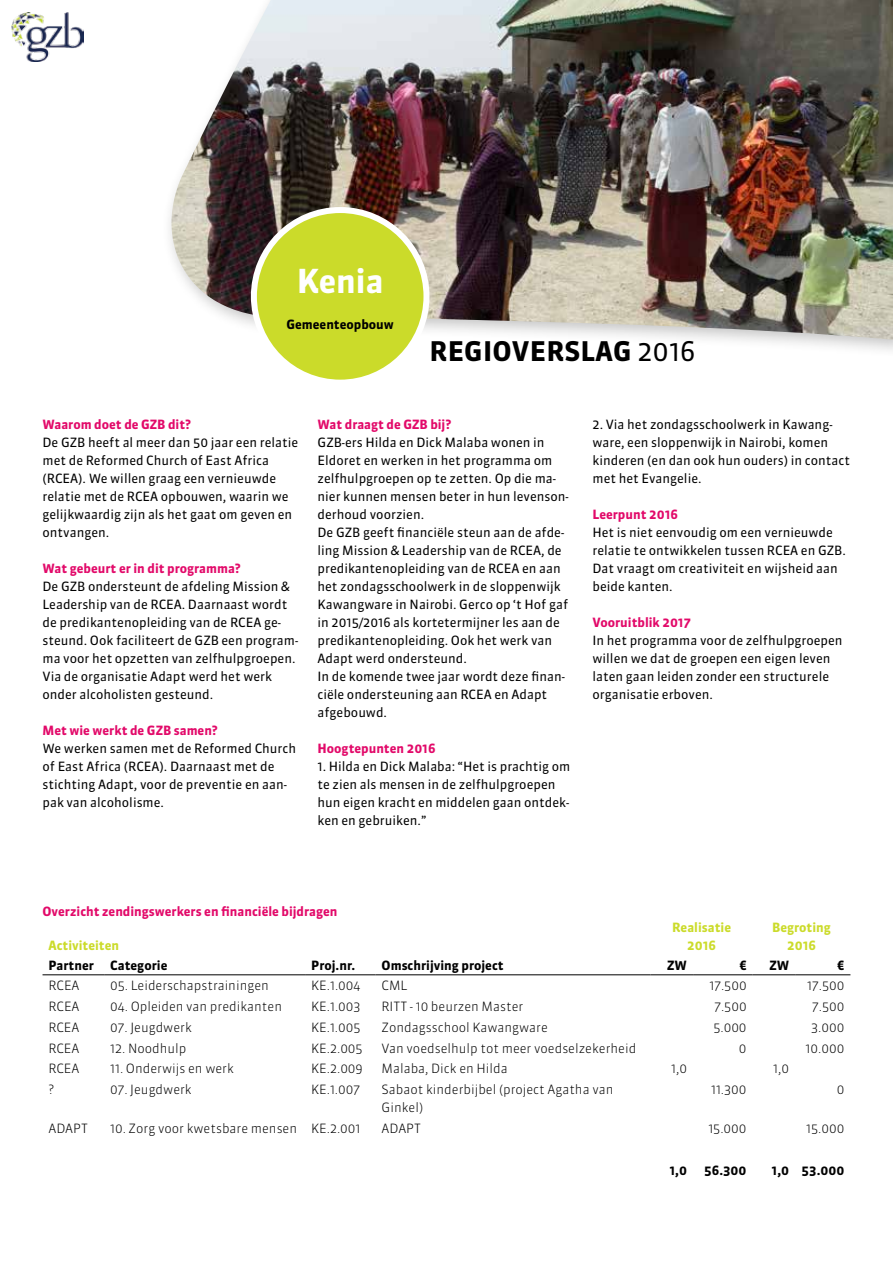
<style>
.page{position:relative;width:893px;height:1263px;background:#fff}
.page>*{position:absolute;margin:0;border:0;box-sizing:border-box;transform-origin:0 0}
.t1{font:700 33px "Sanuk OT";color:#fff}
.t2{font:700 27px "Sanuk OT";letter-spacing:.01em;color:#000}
.t3{font:12.75px/18px "Sanuk OT";color:#000}
.t4{font:300 12.75px/18px "Sanuk OT";color:#000}
.t5{font:700 12.75px "Sanuk OT";color:#e20969}
.t6{font:700 12.75px "Sanuk OT";color:#000}
.t7{font:700 12.75px/18px "Sanuk OT";color:#cbdb2a;text-align:center}
.s1{font-weight:400}
</style>
<div class="page">
<hr style="left:43px;top:974px;width:61px;height:1px;background:#000">
<hr style="left:104px;top:974px;width:201px;height:1px;background:#000">
<hr style="left:305px;top:974px;width:71px;height:1px;background:#000">
<hr style="left:376px;top:974px;width:275px;height:1px;background:#000">
<hr style="left:651px;top:974px;width:42px;height:1px;background:#000">
<hr style="left:693px;top:974px;width:60px;height:1px;background:#000">
<hr style="left:753px;top:974px;width:42px;height:1px;background:#000">
<hr style="left:795px;top:974px;width:55px;height:1px;background:#000">
<img style="left:170px;top:0;width:723px;height:340px">
<div style="left:254px;top:210px;width:172px;height:173px;background:#cbdb2a;border-radius:50%"></div>
<div style="left:251px;top:207px;width:178px;height:179px;border:6px solid #fff;border-radius:50%"></div>
<img style="left:12px;top:13px;width:72px;height:49px">
<h1 class="t1" style="left:297px;top:261px;width:88px">Kenia</h1>
<p class="t6" style="left:286px;top:316px;width:109px">Gemeenteopbouw</p>
<h2 class="t2" style="left:430px;top:334px;width:267px">REGIOVERSLAG <span class="s1">2016</span></h2>
<p class="t5" style="left:43px;top:416px;width:150px">Waarom doet de GZB dit?</p>
<p class="t3" style="left:43px;top:433px;width:257px">De GZB heeft al meer dan 50 jaar een relatie met de Reformed Church of East Africa (RCEA). We willen graag een vernieuwde relatie met de RCEA opbouwen, waarin we gelijkwaardig zijn als het gaat om geven en ontvangen.</p>
<p class="t5" style="left:43px;top:560px;width:200px">Wat gebeurt er in dit programma?</p>
<p class="t3" style="left:43px;top:577px;width:257px">De GZB ondersteunt de afdeling Mission &amp; Leadership van de RCEA. Daarnaast wordt de predikantenopleiding van de RCEA ge&shy;steund. Ook faciliteert de GZB een program&shy;ma voor het opzetten van zelfhulpgroepen.<br>Via de organisatie Adapt werd het werk onder alcoholisten gesteund.</p>
<p class="t5" style="left:43px;top:722px;width:177px">Met wie werkt de GZB samen?</p>
<p class="t3" style="left:43px;top:739px;width:255px">We werken samen met de Reformed Church of East Africa (RCEA). Daarnaast met de stichting Adapt, voor de preventie en aan&shy;pak van alcoholisme.</p>
<p class="t5" style="left:317px;top:416px;width:135px">Wat draagt de GZB bij?</p>
<p class="t3" style="left:317px;top:433px;width:253px">GZB-ers Hilda en Dick Malaba wonen in Eldoret en werken in het programma om zelfhulpgroepen op te zetten. Op die ma&shy;nier kunnen mensen beter in hun levenson&shy;derhoud voorzien.<br>De GZB geeft financiële steun aan de afde&shy;ling Mission &amp; Leadership van de RCEA, de predikantenopleiding van de RCEA en aan het zondagsschoolwerk in de sloppenwijk Kawangware in Nairobi. Gerco op ‘t Hof gaf in 2015/2016 als kortetermijner les aan de predikantenopleiding. Ook het werk van Adapt werd ondersteund.<br>In de komende twee jaar wordt deze finan&shy;ciële ondersteuning aan RCEA en Adapt afgebouwd.</p>
<p class="t5" style="left:317px;top:740px;width:120px">Hoogtepunten 2016</p>
<p class="t3" style="left:317px;top:757px;width:254px">1. Hilda en Dick Malaba: “Het is prachtig om te zien als mensen in de zelfhulpgroepen hun eigen kracht en middelen gaan ontdek&shy;ken en gebruiken.”</p>
<p class="t3" style="left:592px;top:415px;width:259px">2. Via het zondagsschoolwerk in Kawang&shy;ware, een sloppenwijk in Nairobi, komen kinderen (en dan ook hun ouders) in contact met het Evangelie.</p>
<p class="t5" style="left:592px;top:506px;width:87px">Leerpunt 2016</p>
<p class="t3" style="left:592px;top:523px;width:255px">Het is niet eenvoudig om een vernieuwde relatie te ontwikkelen tussen RCEA en GZB.<br>Dat vraagt om creativiteit en wijsheid aan beide kanten.</p>
<p class="t5" style="left:592px;top:614px;width:100px">Vooruitblik 2017</p>
<p class="t3" style="left:592px;top:631px;width:252px">In het programma voor de zelfhulpgroepen willen we dat de groepen een eigen leven laten gaan leiden zonder een structurele organisatie erboven.</p>
<p class="t5" style="left:42px;top:903px;width:296px">Overzicht zendingswerkers en financiële bijdragen</p>
<p class="t7" style="left:49px;top:936px;width:72px">Activiteiten</p>
<p class="t7" style="left:672px;top:918px;width:60px">Realisatie<br>2016</p>
<p class="t7" style="left:772px;top:918px;width:60px">Begroting<br>2016</p>
<p class="t6" style="left:49px;top:957px;width:47px">Partner</p>
<p class="t6" style="left:110px;top:957px;width:59px">Categorie</p>
<p class="t6" style="left:311px;top:957px;width:46px">Proj.nr.</p>
<p class="t6" style="left:382px;top:957px;width:124px">Omschrijving project</p>
<p class="t6" style="left:667px;top:957px;width:21px">ZW</p>
<p class="t6" style="left:739px;top:957px;width:9px">€</p>
<p class="t6" style="left:769px;top:957px;width:21px">ZW</p>
<p class="t6" style="left:837px;top:957px;width:9px">€</p>
<p class="t4" style="left:49px;top:976px;width:32px">RCEA</p>
<p class="t4" style="left:110px;top:976px;width:160px">05. Leiderschapstrainingen</p>
<p class="t4" style="left:311px;top:976px;width:51px">KE.1.004</p>
<p class="t4" style="left:382px;top:976px;width:27px">CML</p>
<p class="t4" style="left:709px;top:976px;width:39px">17.500</p>
<p class="t4" style="left:807px;top:976px;width:39px">17.500</p>
<p class="t4" style="left:49px;top:997px;width:32px">RCEA</p>
<p class="t4" style="left:110px;top:997px;width:173px">04. Opleiden van predikanten</p>
<p class="t4" style="left:311px;top:997px;width:51px">KE.1.003</p>
<p class="t4" style="left:382px;top:997px;width:143px">RITT - 10 beurzen Master</p>
<p class="t4" style="left:714px;top:997px;width:34px">7.500</p>
<p class="t4" style="left:812px;top:997px;width:34px">7.500</p>
<p class="t4" style="left:48px;top:1018px;width:32px">RCEA</p>
<p class="t4" style="left:110px;top:1018px;width:83px">07. Jeugdwerk</p>
<p class="t4" style="left:311px;top:1018px;width:51px">KE.1.005</p>
<p class="t4" style="left:382px;top:1018px;width:168px">Zondagsschool Kawangware</p>
<p class="t4" style="left:713px;top:1018px;width:35px">5.000</p>
<p class="t4" style="left:811px;top:1018px;width:35px">3.000</p>
<p class="t4" style="left:48px;top:1039px;width:32px">RCEA</p>
<p class="t4" style="left:110px;top:1039px;width:78px">12. Noodhulp</p>
<p class="t4" style="left:311px;top:1039px;width:53px">KE.2.005</p>
<p class="t4" style="left:382px;top:1039px;width:256px">Van voedselhulp tot meer voedselzekerheid</p>
<p class="t4" style="left:739px;top:1039px;width:9px">0</p>
<p class="t4" style="left:806px;top:1039px;width:40px">10.000</p>
<p class="t4" style="left:48px;top:1060px;width:32px">RCEA</p>
<p class="t4" style="left:110px;top:1060px;width:125px">11. Onderwijs en werk</p>
<p class="t4" style="left:311px;top:1060px;width:53px">KE.2.009</p>
<p class="t4" style="left:382px;top:1060px;width:128px">Malaba, Dick en Hilda</p>
<p class="t4" style="left:671px;top:1060px;width:17px">1,0</p>
<p class="t4" style="left:773px;top:1060px;width:17px">1,0</p>
<p class="t4" style="left:48px;top:1081px;width:7px">?</p>
<p class="t4" style="left:110px;top:1081px;width:83px">07. Jeugdwerk</p>
<p class="t4" style="left:311px;top:1081px;width:51px">KE.1.007</p>
<p class="t4" style="left:382px;top:1081px;width:233px">Sabaot kinderbijbel (project Agatha van<br>Ginkel)</p>
<p class="t4" style="left:711px;top:1081px;width:37px">11.300</p>
<p class="t4" style="left:837px;top:1081px;width:9px">0</p>
<p class="t4" style="left:48px;top:1120px;width:41px">ADAPT</p>
<p class="t4" style="left:110px;top:1120px;width:252px">10. Zorg voor kwetsbare mensen KE.2.001</p>
<p class="t4" style="left:382px;top:1120px;width:41px">ADAPT</p>
<p class="t4" style="left:708px;top:1120px;width:40px">15.000</p>
<p class="t4" style="left:806px;top:1120px;width:40px">15.000</p>
<p class="t6" style="left:670px;top:1162px;width:19px">1,0</p>
<p class="t6" style="left:704px;top:1162px;width:44px">56.300</p>
<p class="t6" style="left:772px;top:1162px;width:74px">1,0 53.000</p>
</div>
